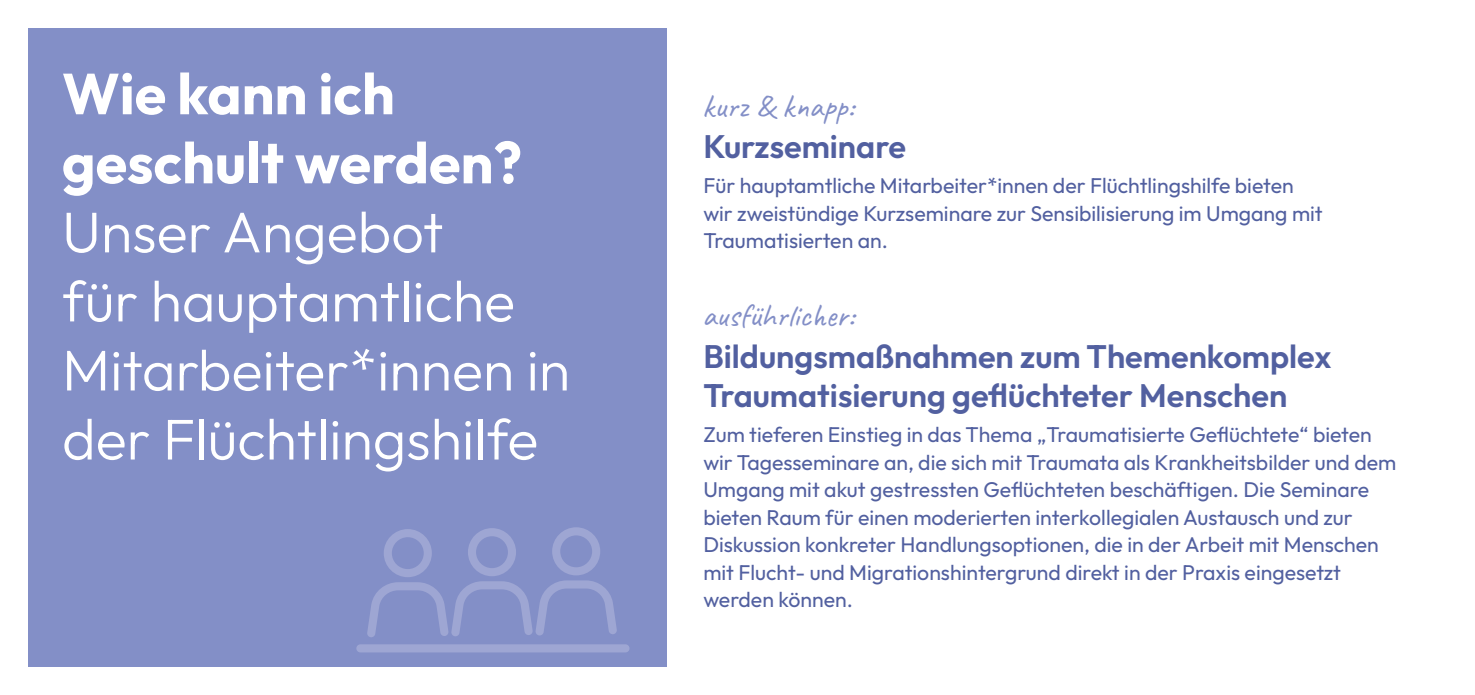
<style>
.page{position:relative;width:1475px;height:695px;background:#fff}
.page>*{position:absolute;margin:0;border:0;box-sizing:border-box;transform-origin:0 0}
.t1{font:300 57.5px/69px "Outfit";color:#fff}
.t2{font:700 57.5px/69px "Outfit";color:#fff}
.t3{font:600 32.5px/39px "Outfit";color:#5260a0}
.t4{font:32.5px "Caveat";color:#838fc7}
.t5{font:21.25px/27.5px "Outfit";color:#5260a0}
</style>
<div class="page">
<div style="left:28px;top:28px;width:638px;height:638px;background:#838fc7"></div>
<svg style="left:367px;top:527px;width:250px;height:110px"></svg>
<div style="left:356px;top:644px;width:273px;height:8px;background:#9ea6d3;border-radius:4px"></div>
<h1 class="t2" style="left:62px;top:59px;width:461px">Wie kann ich geschult werden?</h1>
<h1 class="t1" style="left:62px;top:197px;width:509px">Unser Angebot<br>für hauptamtliche<br>Mitarbeiter*innen in der Flüchtlingshilfe</h1>
<h2 class="t4" style="left:702px;top:86px;width:153px">kurz &amp; knapp:</h2>
<h2 class="t3" style="left:703px;top:127px;width:204px">Kurzseminare</h2>
<p class="t5" style="left:703px;top:172px;width:621px">Für hauptamtliche Mitarbeiter*innen der Flüchtlingshilfe bieten wir zweistündige Kurzseminare zur Sensibilisierung im Umgang mit<br>Traumatisierten an.</p>
<h2 class="t4" style="left:702px;top:295px;width:154px">ausführlicher:</h2>
<h2 class="t3" style="left:703px;top:337px;width:629px">Bildungsmaßnahmen zum Themenkomplex<br>Traumatisierung geflüchteter Menschen</h2>
<p class="t5" style="left:703px;top:420px;width:694px">Zum tieferen Einstieg in das Thema „Traumatisierte Geflüchtete“ bieten wir Tagesseminare an, die sich mit Traumata als Krankheitsbilder und dem Umgang mit akut gestressten Geflüchteten beschäftigen. Die Seminare bieten Raum für einen moderierten interkollegialen Austausch und zur Diskussion konkreter Handlungsoptionen, die in der Arbeit mit Menschen mit Flucht- und Migrationshintergrund direkt in der Praxis eingesetzt werden können.</p>
</div>
